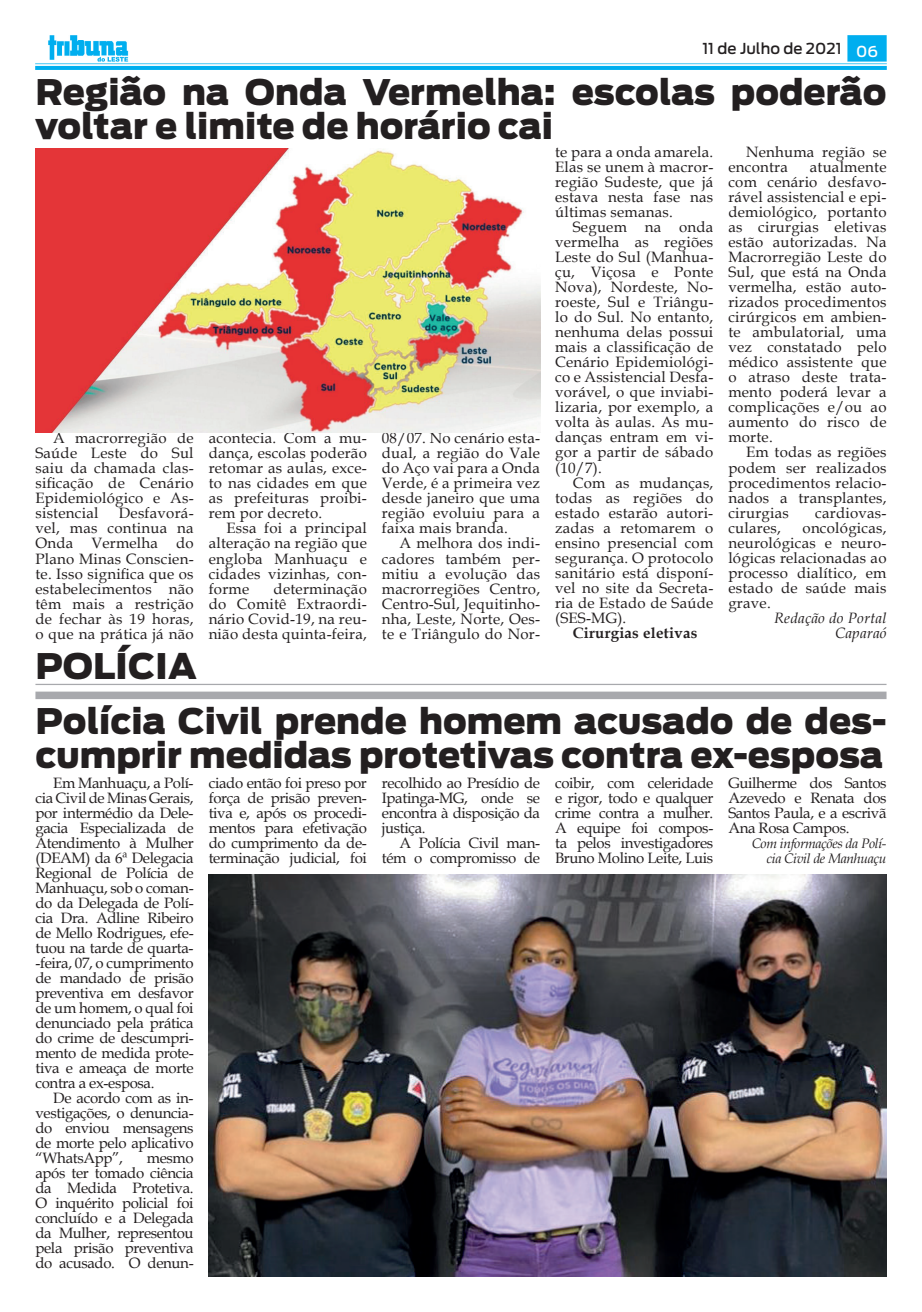
<style>
.page{position:relative;width:922px;height:1312px;background:#fff}
.page>*{position:absolute;margin:0;border:0;box-sizing:border-box;transform-origin:0 0}
.t1{font:900 35px/33.8px "Antenna";color:#231f20}
.t2{font:15px/15px "Book Antiqua";letter-spacing:.015em;color:#231f20;text-align:justify}
.t3{font:15px/15px "Book Antiqua";letter-spacing:-.025em;color:#231f20;text-align:right}
.t4{font:italic 15px/15px "Book Antiqua";letter-spacing:.015em;color:#231f20;text-align:right}
.t5{font:500 15px "Antenna";color:#231f20}
.t6{font:700 15px "Book Antiqua";letter-spacing:.015em;color:#231f20}
.t7{font:italic 13.75px/15px "Book Antiqua";letter-spacing:-.025em;color:#231f20;text-align:right}
.s1{color:#fff}
</style>
<div class="page">
<img style="left:35px;top:35px;width:851px;height:34px">
<img style="left:35px;top:148px;width:505px;height:284px">
<hr style="left:35px;top:683px;width:851px;height:2px;background:#a8a9ad">
<div style="left:35px;top:691px;width:851px;height:8px;background:#a8a9ad"></div>
<img style="left:209px;top:874px;width:677px;height:402px">
<p class="t5" style="left:702px;top:40px;width:177px">11 de Julho de 2021 <span class="s1">06</span></p>
<h1 class="t1" style="left:35px;top:76px;width:852px">Região na Onda Vermelha: escolas poderão voltar e limite de horário cai</h1>
<p class="t2" style="left:555px;top:144px;width:160px">te para a onda amarela.<br>Elas se unem à macror&shy;região Sudeste, que já estava nesta fase nas últimas semanas.</p>
<p class="t2" style="left:555px;top:219px;width:160px;text-indent:18px">Seguem na onda vermelha as regiões Leste do Sul (Manhua&shy;çu, Viçosa e Ponte Nova), Nordeste, No&shy;roeste, Sul e Triângu&shy;lo do Sul. No entanto, nenhuma delas possui mais a classificação de Cenário Epidemiológi&shy;co e Assistencial Desfa&shy;vorável, o que inviabi&shy;lizaria, por exemplo, a volta às aulas. As mu&shy;danças entram em vi&shy;gor a partir de sábado (10/7).</p>
<p class="t2" style="left:555px;top:474px;width:160px;text-indent:18px">Com as mudanças, todas as regiões do estado estarão autori&shy;zadas a retomarem o ensino presencial com segurança. O protocolo sanitário está disponí&shy;vel no site da Secreta&shy;ria de Estado de Saúde (SES-MG).</p>
<p class="t6" style="left:572px;top:622px;width:126px">Cirurgias eletivas</p>
<p class="t2" style="left:728px;top:144px;width:160px;text-indent:18px">Nenhuma região se encontra</p>
<p class="t2" style="left:728px;top:159px;width:160px;text-indent:81px">atualmente com cenário desfavo&shy;rável assistencial e epi&shy;demiológico, portanto as cirurgias eletivas estão autorizadas. Na Macrorregião Leste do Sul, que está na Onda vermelha, estão auto&shy;rizados procedimentos cirúrgicos em ambien&shy;te ambulatorial, uma vez constatado pelo médico assistente que o atraso deste trata&shy;mento poderá levar a complicações e/ou ao aumento do risco de morte.</p>
<p class="t2" style="left:728px;top:444px;width:160px;text-indent:18px">Em todas as regiões podem ser realizados procedimentos relacio&shy;nados a transplantes, cirurgias</p>
<p class="t2" style="left:35px;top:430px;width:160px;text-indent:18px">A macrorregião de Saúde Leste do Sul saiu da chamada clas&shy;sificação de Cenário Epidemiológico e As&shy;sistencial</p>
<p class="t2" style="left:382px;top:430px;width:160px">08/07. No cenário esta&shy;dual, a região do Vale do Aço vai para a Onda Verde, é a primeira vez desde janeiro que uma região evoluiu para a faixa mais branda.</p>
<p class="t2" style="left:382px;top:535px;width:160px;text-indent:18px">A melhora dos indi&shy;cadores também per&shy;mitiu a evolução das macrorregiões Centro, Centro-Sul, Jequitinho&shy;nha, Leste, Norte, Oes&shy;te e Triângulo do Nor-</p>
<p class="t2" style="left:209px;top:430px;width:160px">acontecia. Com a mu&shy;dança, escolas poderão retomar as aulas, exce&shy;to nas cidades em que as prefeituras proibi&shy;rem por decreto.</p>
<p class="t2" style="left:209px;top:520px;width:160px;text-indent:18px">Essa foi a principal alteração na região que engloba Manhuaçu e cidades vizinhas, con&shy;forme</p>
<p class="t2" style="left:815px;top:504px;width:73px">cardiovas-</p>
<p class="t2" style="left:35px;top:505px;width:160px;text-indent:83px">Desfavorá&shy;vel, mas continua na Onda Vermelha do Plano Minas Conscien&shy;te. Isso significa que os estabelecimentos não têm mais a restrição de fechar às 19 horas, o que na prática já não</p>
<p class="t2" style="left:728px;top:519px;width:160px;text-indent:74px">oncológicas, neurológicas e neuro&shy;lógicas relacionadas ao processo dialítico, em estado de saúde mais grave.</p>
<p class="t4" style="left:773px;top:609px;width:114px">Redação do Portal<br>Caparaó</p>
<h1 class="t1" style="left:35px;top:639px;width:852px;line-height:54.2px">POLÍCIA<br>Polícia Civil prende homem acusado de des-</h1>
<h1 class="t1" style="left:35px;top:737px;width:848px">cumprir medidas protetivas contra ex-esposa</h1>
<p class="t2" style="left:35px;top:774px;width:160px;text-indent:18px">Em Manhuaçu, a Polí&shy;cia Civil de Minas Gerais, por intermédio da Dele&shy;gacia Especializada de Atendimento à Mulher (DEAM) da 6ª Delegacia Regional de Polícia de Manhuaçu, sob o coman&shy;do da Delegada de Polí&shy;cia Dra. Adline Ribeiro de Mello Rodrigues, efe&shy;tuou na tarde de quarta--feira, 07, o cumprimento de mandado de prisão preventiva em desfavor de um homem, o qual foi denunciado pela prática do crime de descumpri&shy;mento de medida prote&shy;tiva e ameaça de morte contra a ex-esposa.</p>
<p class="t2" style="left:35px;top:1089px;width:160px;text-indent:18px">De acordo com as in&shy;vestigações, o denuncia&shy;do enviou mensagens de morte pelo aplicativo “WhatsApp”,</p>
<p class="t2" style="left:728px;top:519px;width:54px">culares,</p>
<p class="t2" style="left:209px;top:580px;width:160px;text-indent:65px">determinação do Comitê Extraordi&shy;nário Covid-19, na reu&shy;nião desta quinta-feira,</p>
<p class="t2" style="left:209px;top:774px;width:160px">ciado então foi preso por força de prisão preven&shy;tiva e, após os procedi&shy;mentos para efetivação do cumprimento da de&shy;terminação judicial, foi</p>
<p class="t2" style="left:382px;top:774px;width:160px">recolhido ao Presídio de Ipatinga-MG, onde se encontra à disposição da justiça.</p>
<p class="t2" style="left:555px;top:774px;width:160px">coibir, com celeridade e rigor, todo e qualquer crime contra a mulher.<br>A equipe foi compos&shy;ta pelos investigadores Bruno Molino Leite, Luis</p>
<p class="t2" style="left:728px;top:774px;width:160px">Guilherme dos Santos Azevedo e Renata dos Santos Paula, e a escrivã Ana Rosa Campos.</p>
<p class="t3" style="left:382px;top:834px;width:160px">A Polícia Civil man&shy;tém o compromisso de</p>
<p class="t7" style="left:751px;top:835px;width:136px">Com informações da Polí&shy;cia Civil de Manhuaçu</p>
<p class="t2" style="left:35px;top:1149px;width:160px;text-indent:111px">mesmo após ter tomado ciência da Medida Protetiva.<br>O inquérito policial foi concluído e a Delegada da Mulher, representou pela prisão preventiva do acusado. O denun-</p>
</div>
